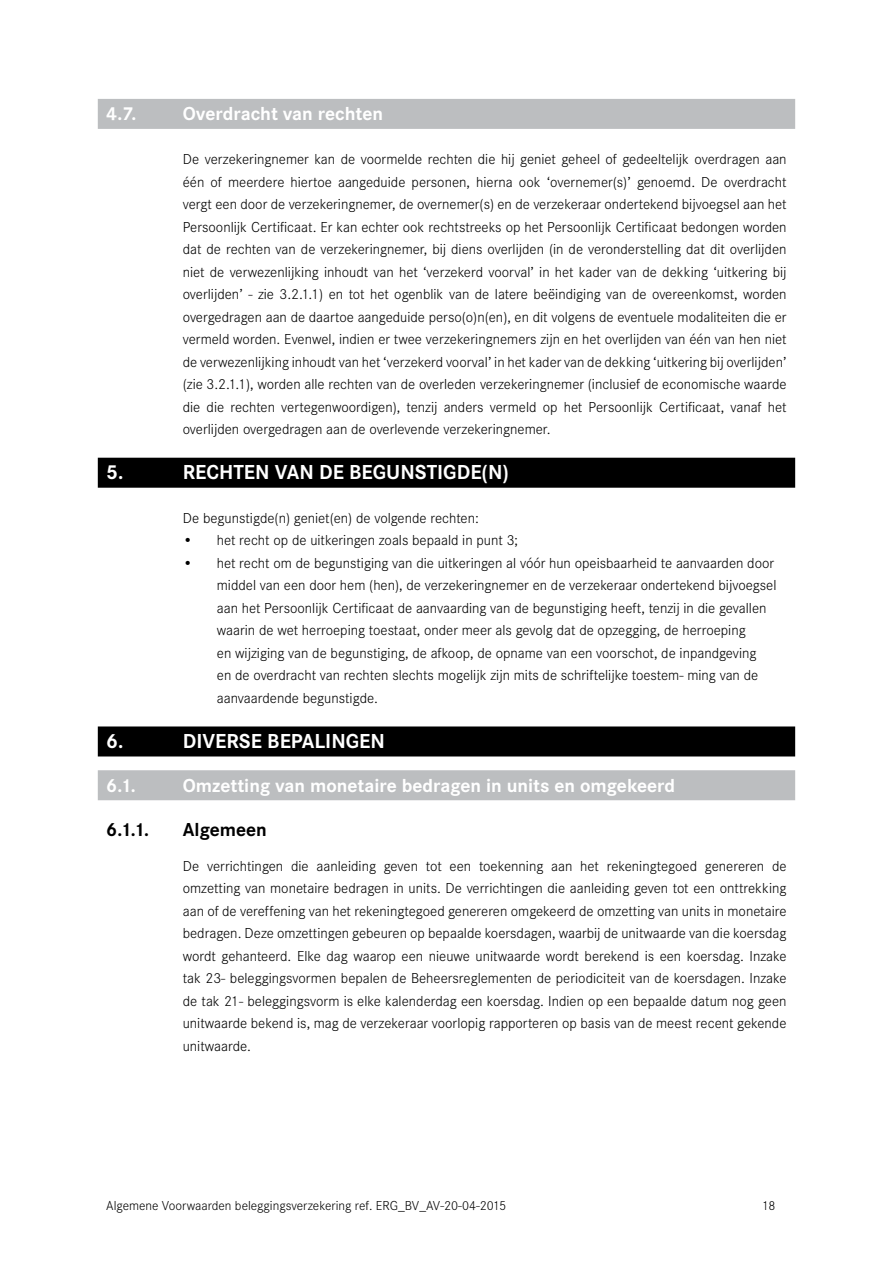
<style>
.page{position:relative;width:893px;height:1263px;background:#fff}
.page>*{position:absolute;margin:0;border:0;box-sizing:border-box;transform-origin:0 0}
.t1{font:700 21px "Corporate S";color:#fff}
.t2{font:700 19.5px "Corporate S";color:#fff}
.t3{font:700 19.5px "Corporate S";color:#000}
.t4{font:300 15px/22.5px "Corporate S";color:#000;text-align:justify}
.t5{font:300 13.5px "Corporate S";color:#000}
</style>
<div class="page">
<div style="left:98px;top:99px;width:697px;height:30px;background:#bcbec0"></div>
<div style="left:98px;top:458px;width:697px;height:30px;background:#000"></div>
<div style="left:98px;top:726px;width:697px;height:30px;background:#000"></div>
<div style="left:98px;top:770px;width:697px;height:30px;background:#bcbec0"></div>
<h2 class="t2" style="left:106px;top:103px;width:32px">4.7.</h2>
<h2 class="t2" style="left:183px;top:103px;width:202px">Overdracht van rechten</h2>
<p class="t4" style="left:183px;top:148px;width:605px">De verzekeringnemer kan de voormelde rechten die hij geniet geheel of gedeeltelijk overdragen aan één of meerdere hiertoe aangeduide personen, hierna ook ‘overnemer(s)’ genoemd. De overdracht vergt een door de verzekeringnemer, de overnemer(s) en de verzekeraar ondertekend bijvoegsel aan het Persoonlijk Certificaat. Er kan echter ook rechtstreeks op het Persoonlijk Certificaat bedongen worden dat de rechten van de verzekeringnemer, bij diens overlijden (in de veronderstelling dat dit overlijden niet de verwezenlijking inhoudt van het ‘verzekerd voorval’ in het kader van de dekking ‘uitkering bij overlijden’ - zie 3.2.1.1) en tot het ogenblik van de latere beëindiging van de overeenkomst, worden overgedragen aan de daartoe aangeduide perso(o)n(en), en dit volgens de eventuele modaliteiten die er vermeld worden. Evenwel, indien er twee verzekeringnemers zijn en het overlijden van één van hen niet de verwezenlijking inhoudt van het ‘verzekerd voorval’ in het kader van de dekking ‘uitkering bij overlijden’ (zie 3.2.1.1), worden alle rechten van de overleden verzekeringnemer (inclusief de economische waarde die die rechten vertegenwoordigen), tenzij anders vermeld op het Persoonlijk Certificaat, vanaf het overlijden overgedragen aan de overlevende verzekeringnemer.</p>
<h1 class="t1" style="left:106px;top:460px;width:19px">5.</h1>
<h1 class="t1" style="left:183px;top:460px;width:328px">RECHTEN VAN DE BEGUNSTIGDE(N)</h1>
<p class="t4" style="left:183px;top:507px;width:298px">De begunstigde(n) geniet(en) de volgende rechten:</p>
<p class="t4" style="left:183px;top:529px;width:337px">• het recht op de uitkeringen zoals bepaald in punt 3;</p>
<p class="t4" style="left:217px;top:552px;width:561px;text-align:left;text-indent:-34px">• het recht om de begunstiging van die uitkeringen al vóór hun opeisbaarheid te aanvaarden door middel van een door hem (hen), de verzekeringnemer en de verzekeraar ondertekend bijvoegsel aan het Persoonlijk Certificaat de aanvaarding van de begunstiging heeft, tenzij in die gevallen waarin de wet herroeping toestaat, onder meer als gevolg dat de opzegging, de herroeping<br>en wijziging van de begunstiging, de afkoop, de opname van een voorschot, de inpandgeving<br>en de overdracht van rechten slechts mogelijk zijn mits de schriftelijke toestem- ming van de aanvaardende begunstigde.</p>
<h1 class="t1" style="left:106px;top:729px;width:19px">6.</h1>
<h1 class="t1" style="left:183px;top:729px;width:204px">DIVERSE BEPALINGEN</h1>
<h2 class="t2" style="left:106px;top:774px;width:31px">6.1.</h2>
<h2 class="t2" style="left:183px;top:774px;width:494px">Omzetting van monetaire bedragen in units en omgekeerd</h2>
<h2 class="t3" style="left:106px;top:818px;width:44px">6.1.1.</h2>
<h2 class="t3" style="left:183px;top:818px;width:85px">Algemeen</h2>
<p class="t4" style="left:183px;top:855px;width:605px">De verrichtingen die aanleiding geven tot een toekenning aan het rekeningtegoed genereren de omzetting van monetaire bedragen in units. De verrichtingen die aanleiding geven tot een onttrekking aan of de vereffening van het rekeningtegoed genereren omgekeerd de omzetting van units in monetaire bedragen. Deze omzettingen gebeuren op bepaalde koersdagen, waarbij de unitwaarde van die koersdag wordt gehanteerd. Elke dag waarop een nieuwe unitwaarde wordt berekend is een koersdag. Inzake tak 23- beleggingsvormen bepalen de Beheersreglementen de periodiciteit van de koersdagen. Inzake de tak 21- beleggingsvorm is elke kalenderdag een koersdag. Indien op een bepaalde datum nog geen unitwaarde bekend is, mag de verzekeraar voorlopig rapporteren op basis van de meest recent gekende unitwaarde.</p>
<p class="t5" style="left:106px;top:1198px;width:401px">Algemene Voorwaarden beleggingsverzekering ref. ERG_BV_AV-20-04-2015</p>
<p class="t5" style="left:762px;top:1198px;width:15px">18</p>
</div>
